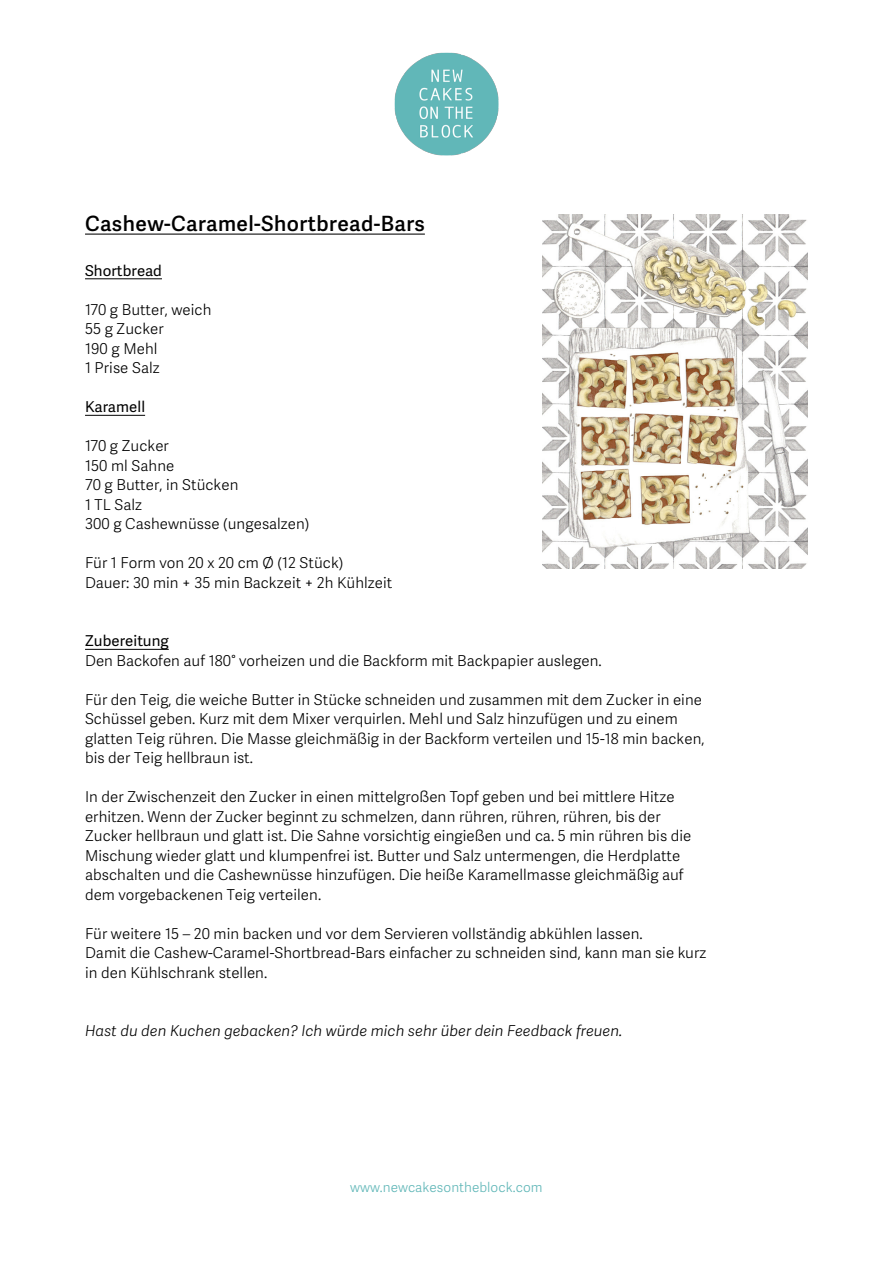
<style>
.page{position:relative;width:893px;height:1263px;background:#fff}
.page>*{position:absolute;margin:0;border:0;box-sizing:border-box;transform-origin:0 0}
.t1{font:600 21px "Adelle Sans W01";letter-spacing:.02em;color:#000}
.t2{font:300 15px/19.5px "Adelle Sans W01";letter-spacing:.005em;color:#000}
.t3{font:italic 300 15px "Adelle Sans W01";letter-spacing:.005em;color:#000}
.t4{font:15px "Adelle Sans W01";letter-spacing:.005em;color:#000}
.t5{font:300 13.5px "Adelle Sans W01";letter-spacing:.005em;color:#61b7b8}
</style>
<div class="page">
<img style="left:394px;top:52px;width:105px;height:104px">
<hr style="left:85px;top:234px;width:340px;height:1px;background:#000">
<hr style="left:85px;top:278px;width:77px;height:1px;background:#000">
<hr style="left:85px;top:415px;width:60px;height:1px;background:#000">
<hr style="left:85px;top:649px;width:84px;height:1px;background:#000">
<img style="left:542px;top:215px;width:266px;height:354px">
<h1 class="t1" style="left:85px;top:212px;width:341px">Cashew-Caramel-Shortbread-Bars</h1>
<p class="t4" style="left:85px;top:262px;width:78px">Shortbread</p>
<p class="t2" style="left:85px;top:300px;width:128px">170 g Butter, weich<br>55 g Zucker<br>190 g Mehl<br>1 Prise Salz</p>
<p class="t4" style="left:85px;top:399px;width:62px">Karamell</p>
<p class="t2" style="left:85px;top:436px;width:226px">170 g Zucker<br>150 ml Sahne<br>70 g Butter, in Stücken<br>1 TL Salz<br>300 g Cashewnüsse (ungesalzen)</p>
<p class="t2" style="left:85px;top:553px;width:309px">Für 1 Form von 20 x 20 cm Ø (12 Stück)<br>Dauer: 30 min + 35 min Backzeit + 2h Kühlzeit</p>
<p class="t4" style="left:85px;top:633px;width:85px">Zubereitung</p>
<p class="t2" style="left:85px;top:651px;width:518px">Den Backofen auf 180° vorheizen und die Backform mit Backpapier auslegen.</p>
<p class="t2" style="left:85px;top:690px;width:621px">Für den Teig, die weiche Butter in Stücke schneiden und zusammen mit dem Zucker in eine Schüssel geben. Kurz mit dem Mixer verquirlen. Mehl und Salz hinzufügen und zu einem glatten Teig rühren. Die Masse gleichmäßig in der Backform verteilen und 15-18 min backen, bis der Teig hellbraun ist.</p>
<p class="t2" style="left:85px;top:787px;width:608px">In der Zwischenzeit den Zucker in einen mittelgroßen Topf geben und bei mittlere Hitze erhitzen. Wenn der Zucker beginnt zu schmelzen, dann rühren, rühren, rühren, bis der Zucker hellbraun und glatt ist. Die Sahne vorsichtig eingießen und ca. 5 min rühren bis die Mischung wieder glatt und klumpenfrei ist. Butter und Salz untermengen, die Herdplatte abschalten und die Cashewnüsse hinzufügen. Die heiße Karamellmasse gleichmäßig auf dem vorgebackenen Teig verteilen.</p>
<p class="t2" style="left:85px;top:924px;width:623px">Für weitere 15 – 20 min backen und vor dem Servieren vollständig abkühlen lassen.<br>Damit die Cashew-Caramel-Shortbread-Bars einfacher zu schneiden sind, kann man sie kurz in den Kühlschrank stellen.</p>
<p class="t3" style="left:85px;top:1023px;width:539px">Hast du den Kuchen gebacken? Ich würde mich sehr über dein Feedback freuen.</p>
<p class="t5" style="left:350px;top:1180px;width:194px">www.newcakesontheblock.com</p>
</div>
